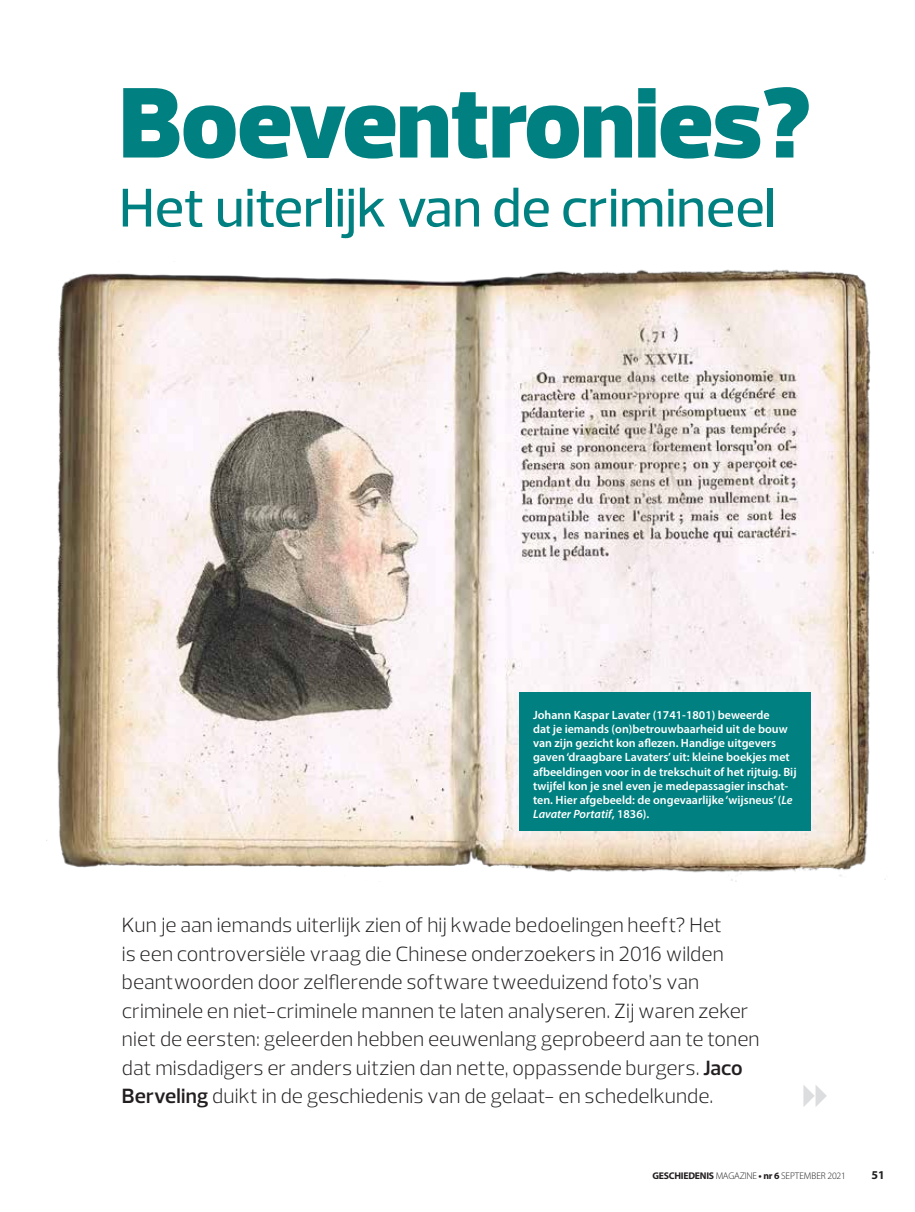
<style>
.page{position:relative;width:915px;height:1212px;background:#fff}
.page>*{position:absolute;margin:0;border:0;box-sizing:border-box;transform-origin:0 0}
.t1{font:900 102px "Prelo";color:#008080}
.t2{font:500 55.5px "Prelo";color:#008080}
.t3{font:300 21px/28.5px "Prelo";color:#231f20}
.t4{font:600 12px/14.2px "Myriad Pro";color:#fff}
.t5{font:700 12px "Myriad Pro";color:#231f20}
.t6{font:300 9.75px "Myriad Pro";letter-spacing:-.025em;color:#231f20}
.s1{font-style:italic}
.s2{font-weight:600}
.s3{font-weight:700}
</style>
<div class="page">
<img style="left:56px;top:269px;width:830px;height:613px">
<div style="left:519px;top:692px;width:291px;height:138px;background:#008080"></div>
<h1 class="t1" style="left:119px;top:61px;width:693px">Boeventronies?</h1>
<h2 class="t2" style="left:119px;top:174px;width:658px">Het uiterlijk van de crimineel</h2>
<p class="t4" style="left:533px;top:707px;width:265px">Johann Kaspar Lavater (1741-1801) beweerde<br>dat je iemands (on)betrouwbaarheid uit de bouw van zijn gezicht kon aflezen. Handige uitgevers gaven ‘draagbare Lavaters’ uit: kleine boekjes met afbeeldingen voor in de trekschuit of het rijtuig. Bij twijfel kon je snel even je medepassagier inschat&shy;ten. Hier afgebeeld: de ongevaarlijke ‘wijsneus’ (<span class="s1">Le Lavater Portatif</span>, 1836).</p>
<p class="t3" style="left:122px;top:911px;width:639px">Kun je aan iemands uiterlijk zien of hij kwade bedoelingen heeft? Het<br>is een controversiële vraag die Chinese onderzoekers in 2016 wilden beantwoorden door zelflerende software tweeduizend foto’s van criminele en niet-criminele mannen te laten analyseren. Zij waren zeker niet de eersten: geleerden hebben eeuwenlang geprobeerd aan te tonen dat misdadigers er anders uitzien dan nette, oppassende burgers. <span class="s2">Jaco Berveling</span> duikt in de geschiedenis van de gelaat- en schedelkunde.</p>
<p class="t6" style="left:652px;top:1170px;width:195px"><span class="s3">GESCHIEDENIS</span> MAGAZINE <span class="s3">• nr 6</span> SEPTEMBER 2021</p>
<p class="t5" style="left:871px;top:1167px;width:15px">51</p>
</div>
